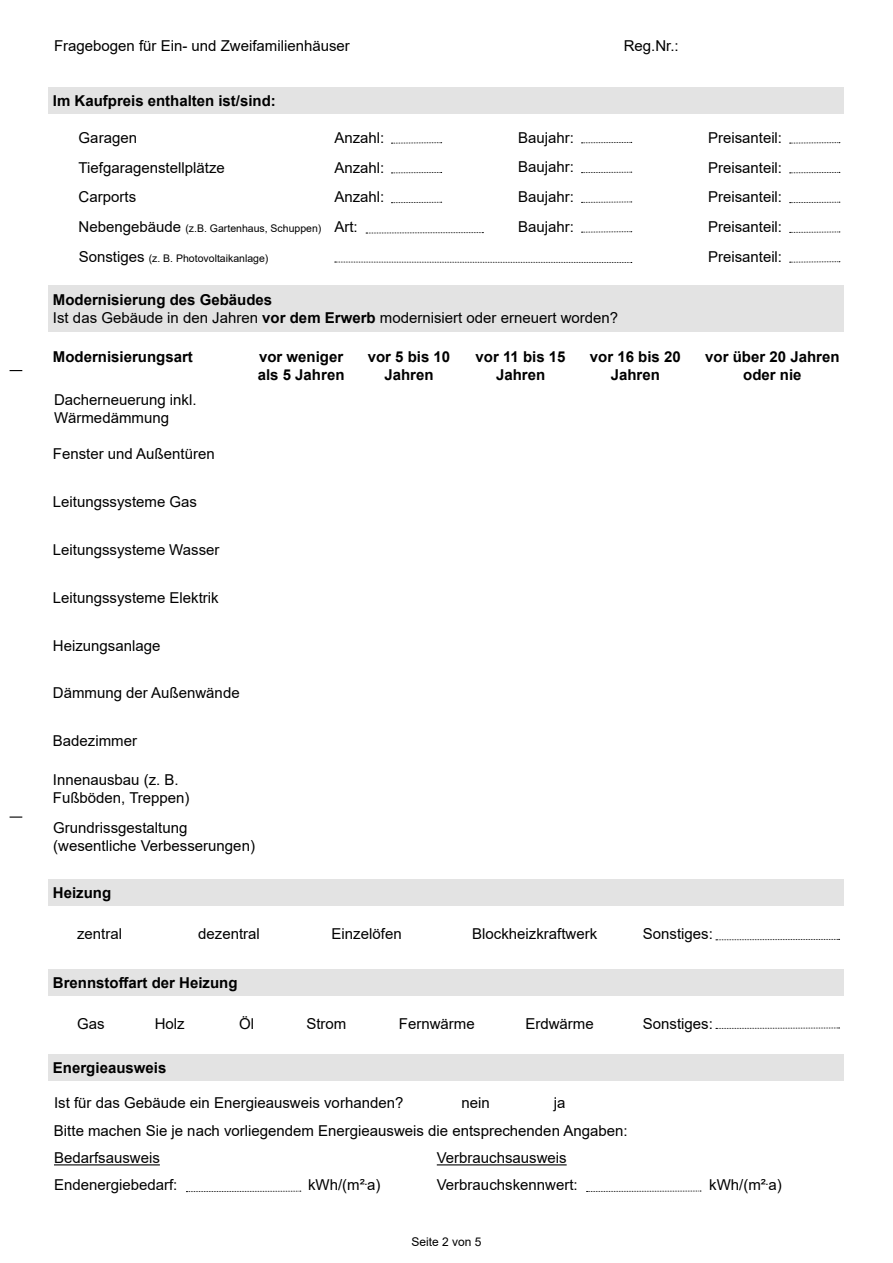
<style>
.page{position:relative;width:893px;height:1263px;background:#fff}
.page>*{position:absolute;margin:0;border:0;box-sizing:border-box;transform-origin:0 0}
.t1{font:15px/18px "Arial";color:#000}
.t2{font:700 15px/18px "Arial";color:#000;text-align:center}
.t3{font:12px "Arial";color:#000}
.t4{font:10.5px "Arial";color:#000}
.s1{font-size:15px}
.s2{font-weight:700}
</style>
<div class="page">
<svg style="left:10px;top:370px;width:12px;height:1px"></svg>
<svg style="left:10px;top:816px;width:12px;height:2px"></svg>
<div style="left:49px;top:87px;width:795px;height:26px;background:#e3e3e3"></div>
<svg style="left:391px;top:142px;width:51px;height:2px"></svg>
<svg style="left:581px;top:142px;width:51px;height:1px"></svg>
<svg style="left:790px;top:142px;width:50px;height:2px"></svg>
<svg style="left:391px;top:172px;width:51px;height:2px"></svg>
<svg style="left:581px;top:172px;width:51px;height:1px"></svg>
<svg style="left:790px;top:172px;width:50px;height:1px"></svg>
<svg style="left:391px;top:202px;width:51px;height:1px"></svg>
<svg style="left:581px;top:202px;width:51px;height:1px"></svg>
<svg style="left:790px;top:202px;width:50px;height:1px"></svg>
<svg style="left:366px;top:232px;width:117px;height:2px"></svg>
<svg style="left:581px;top:231px;width:51px;height:2px"></svg>
<svg style="left:790px;top:232px;width:50px;height:1px"></svg>
<svg style="left:790px;top:261px;width:50px;height:2px"></svg>
<svg style="left:335px;top:262px;width:297px;height:1px"></svg>
<div style="left:49px;top:285px;width:795px;height:47px;background:#e3e3e3"></div>
<div style="left:49px;top:879px;width:795px;height:26px;background:#e3e3e3"></div>
<svg style="left:716px;top:939px;width:124px;height:1px"></svg>
<div style="left:49px;top:969px;width:795px;height:26px;background:#e3e3e3"></div>
<svg style="left:716px;top:1027px;width:124px;height:2px"></svg>
<div style="left:49px;top:1054px;width:795px;height:26px;background:#e3e3e3"></div>
<hr style="left:54px;top:1164px;width:106px;height:1px;background:#000">
<svg style="left:186px;top:1191px;width:115px;height:1px"></svg>
<hr style="left:437px;top:1164px;width:130px;height:1px;background:#000">
<svg style="left:587px;top:1191px;width:114px;height:1px"></svg>
<p class="t1" style="left:54px;top:36px;width:297px">Fragebogen für Ein- und Zweifamilienhäuser</p>
<p class="t2" style="left:53px;top:92px;width:225px">Im Kaufpreis enthalten ist/sind:</p>
<p class="t1" style="left:79px;top:123px;width:148px;line-height:29.7px">Garagen<br>Tiefgaragenstellplätze<br>Carports</p>
<p class="t4" style="left:79px;top:221px;width:244px"><span class="s1">Nebengebäude</span> (z.B. Gartenhaus, Schuppen)</p>
<p class="t4" style="left:79px;top:251px;width:191px"><span class="s1">Sonstiges</span> (z. B. Photovoltaikanlage)</p>
<p class="t1" style="left:334px;top:129px;width:52px">Anzahl:</p>
<p class="t1" style="left:518px;top:128px;width:57px">Baujahr:</p>
<p class="t1" style="left:708px;top:128px;width:75px">Preisanteil:</p>
<p class="t1" style="left:334px;top:158px;width:52px">Anzahl:</p>
<p class="t1" style="left:518px;top:158px;width:57px">Baujahr:</p>
<p class="t1" style="left:708px;top:158px;width:75px">Preisanteil:</p>
<p class="t1" style="left:334px;top:188px;width:52px">Anzahl:</p>
<p class="t1" style="left:518px;top:188px;width:57px">Baujahr:</p>
<p class="t1" style="left:708px;top:188px;width:75px">Preisanteil:</p>
<p class="t1" style="left:334px;top:218px;width:25px">Art:</p>
<p class="t1" style="left:518px;top:218px;width:57px">Baujahr:</p>
<p class="t1" style="left:708px;top:212px;width:75px;line-height:29.7px">Preisanteil:<br>Preisanteil:</p>
<p class="t1" style="left:53px;top:291px;width:567px"><span class="s2">Modernisierung des Gebäudes<br></span>Ist das Gebäude in den Jahren <span class="s2">vor dem Erwerb</span> modernisiert oder erneuert worden?</p>
<p class="t2" style="left:53px;top:348px;width:142px">Modernisierungsart</p>
<p class="t1" style="left:54px;top:391px;width:144px">Dacherneuerung inkl.<br>Wärmedämmung</p>
<p class="t1" style="left:53px;top:445px;width:163px">Fenster und Außentüren</p>
<p class="t1" style="left:53px;top:493px;width:146px">Leitungssysteme Gas</p>
<p class="t2" style="left:258px;top:348px;width:88px;text-align:left">vor weniger als 5 Jahren</p>
<p class="t2" style="left:368px;top:348px;width:84px">vor 5 bis 10<br>Jahren</p>
<p class="t2" style="left:476px;top:348px;width:92px">vor 11 bis 15<br>Jahren</p>
<p class="t2" style="left:590px;top:348px;width:92px">vor 16 bis 20<br>Jahren</p>
<p class="t2" style="left:705px;top:348px;width:136px">vor über 20 Jahren oder nie</p>
<p class="t1" style="left:53px;top:541px;width:168px">Leitungssysteme Wasser</p>
<p class="t1" style="left:53px;top:588px;width:167px">Leitungssysteme Elektrik</p>
<p class="t1" style="left:53px;top:636px;width:109px">Heizungsanlage</p>
<p class="t1" style="left:53px;top:684px;width:188px">Dämmung der Außenwände</p>
<p class="t1" style="left:53px;top:732px;width:86px">Badezimmer</p>
<p class="t1" style="left:53px;top:771px;width:138px">Innenausbau (z. B.<br>Fußböden, Treppen)</p>
<p class="t1" style="left:53px;top:818px;width:203px">Grundrissgestaltung (wesentliche Verbesserungen)</p>
<p class="t2" style="left:53px;top:884px;width:60px">Heizung</p>
<p class="t1" style="left:77px;top:925px;width:47px">zentral</p>
<p class="t1" style="left:198px;top:925px;width:63px">dezentral</p>
<p class="t1" style="left:332px;top:925px;width:72px">Einzelöfen</p>
<p class="t1" style="left:472px;top:925px;width:127px">Blockheizkraftwerk</p>
<p class="t2" style="left:53px;top:973px;width:186px">Brennstoffart der Heizung</p>
<p class="t1" style="left:643px;top:925px;width:72px">Sonstiges:</p>
<p class="t1" style="left:77px;top:1014px;width:29px">Gas</p>
<p class="t1" style="left:155px;top:1014px;width:31px">Holz</p>
<p class="t1" style="left:239px;top:1014px;width:16px">Öl</p>
<p class="t1" style="left:306px;top:1014px;width:42px">Strom</p>
<p class="t1" style="left:399px;top:1014px;width:77px">Fernwärme</p>
<p class="t1" style="left:525px;top:1014px;width:70px">Erdwärme</p>
<p class="t1" style="left:643px;top:1014px;width:72px">Sonstiges:</p>
<p class="t2" style="left:53px;top:1058px;width:115px">Energieausweis</p>
<p class="t1" style="left:54px;top:1094px;width:351px">Ist für das Gebäude ein Energieausweis vorhanden?</p>
<p class="t1" style="left:461px;top:1094px;width:30px">nein</p>
<p class="t1" style="left:54px;top:1089px;width:575px;line-height:27.6px;text-indent:500px">ja<br>Bitte machen Sie je nach vorliegendem Energieausweis die entsprechenden Angaben:<br>Bedarfsausweis</p>
<p class="t1" style="left:437px;top:1149px;width:131px">Verbrauchsausweis</p>
<p class="t1" style="left:54px;top:1175px;width:125px">Endenergiebedarf:</p>
<p class="t1" style="left:308px;top:1175px;width:74px">kWh/(m²<sup>.</sup>a)</p>
<p class="t1" style="left:437px;top:1175px;width:142px">Verbrauchskennwert:</p>
<p class="t1" style="left:709px;top:1175px;width:74px">kWh/(m²<sup>.</sup>a)</p>
<p class="t3" style="left:411px;top:1233px;width:72px">Seite 2 von 5</p>
</div>
